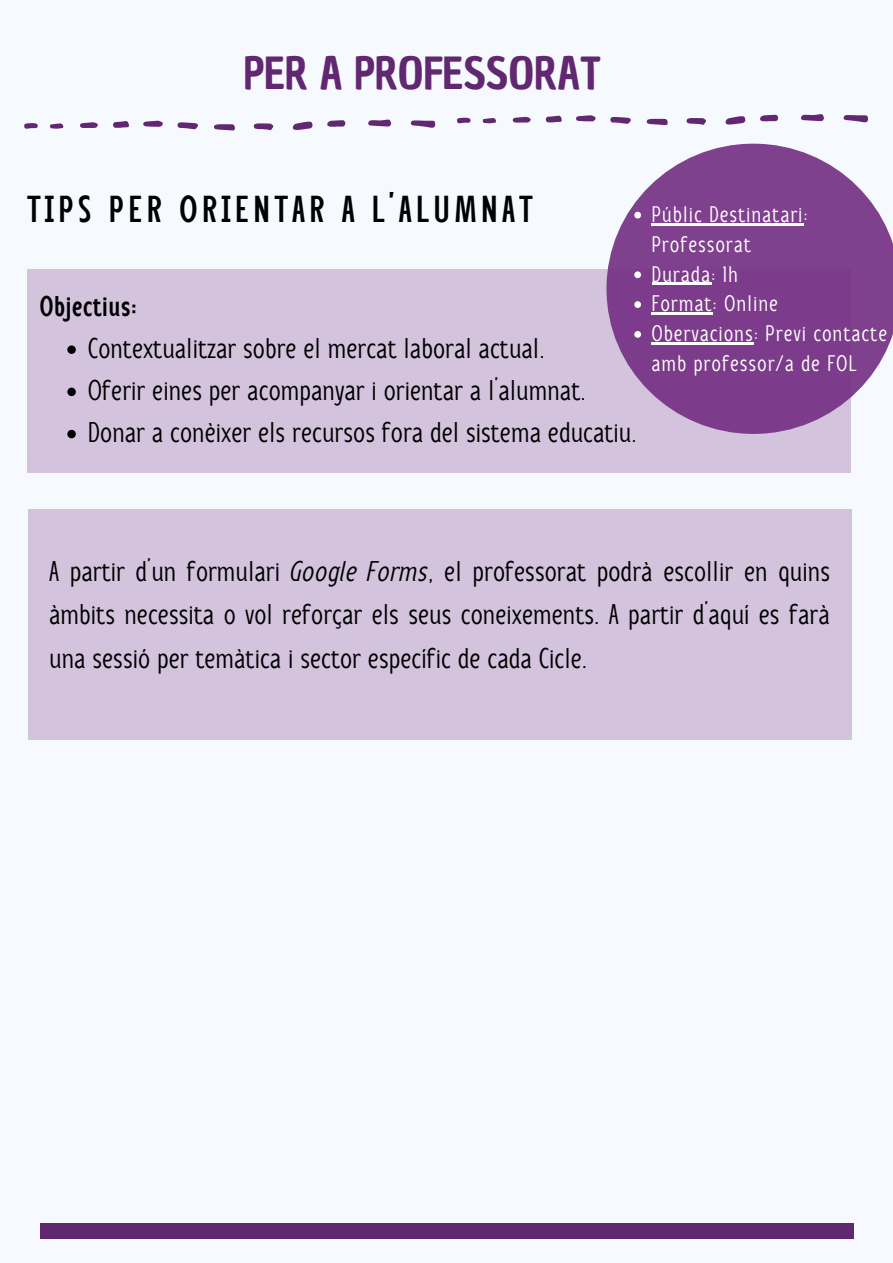
<style>
.page{position:relative;width:893px;height:1263px;background:#f6faff}
.page>*{position:absolute;margin:0;border:0;box-sizing:border-box;transform-origin:0 0}
.t1{font:43.2px "Chau Philomene One";color:#612871}
.t2{font:700 37.5px "Anicon Sans";letter-spacing:.125em;color:#000}
.t3{font:28.5px/43.3px "Anicon Sans";letter-spacing:.025em;color:#000;text-align:justify}
.t4{font:700 28.5px "Anicon Sans";letter-spacing:.025em;color:#000}
.t5{font:22.5px/29.8px "Anicon Sans";letter-spacing:.065em;color:#fff}
.s1{font-style:italic}
</style>
<div class="page">
<div style="left:40px;top:1224px;width:813px;height:15px;background:#612871"></div>
<div style="left:27px;top:269px;width:823px;height:203px;background:#d3c3dd"></div>
<div style="left:28px;top:510px;width:823px;height:230px;background:#d3c3dd"></div>
<svg style="left:606px;top:144px;width:287px;height:290px;fill:#7f408d"></svg>
<svg style="left:411px;top:120px;width:24px;height:8px"></svg>
<svg style="left:292px;top:122px;width:21px;height:8px"></svg>
<svg style="left:368px;top:120px;width:23px;height:7px"></svg>
<svg style="left:214px;top:124px;width:21px;height:6px"></svg>
<svg style="left:177px;top:122px;width:21px;height:7px"></svg>
<svg style="left:254px;top:123px;width:19px;height:7px"></svg>
<svg style="left:327px;top:120px;width:18px;height:7px"></svg>
<svg style="left:143px;top:121px;width:20px;height:6px"></svg>
<svg style="left:113px;top:121px;width:16px;height:7px"></svg>
<svg style="left:80px;top:122px;width:18px;height:6px"></svg>
<svg style="left:24px;top:123px;width:14px;height:6px"></svg>
<svg style="left:50px;top:123px;width:14px;height:6px"></svg>
<svg style="left:843px;top:115px;width:25px;height:7px"></svg>
<svg style="left:725px;top:116px;width:20px;height:9px"></svg>
<svg style="left:801px;top:114px;width:23px;height:7px"></svg>
<svg style="left:646px;top:119px;width:22px;height:6px"></svg>
<svg style="left:610px;top:117px;width:21px;height:7px"></svg>
<svg style="left:686px;top:118px;width:20px;height:7px"></svg>
<svg style="left:760px;top:115px;width:18px;height:6px"></svg>
<svg style="left:576px;top:115px;width:20px;height:6px"></svg>
<svg style="left:545px;top:116px;width:17px;height:6px"></svg>
<svg style="left:513px;top:117px;width:18px;height:6px"></svg>
<svg style="left:457px;top:117px;width:13px;height:6px"></svg>
<svg style="left:482px;top:118px;width:14px;height:5px"></svg>
<svg style="left:67px;top:345px;width:9px;height:9px"></svg>
<svg style="left:67px;top:388px;width:9px;height:8px"></svg>
<svg style="left:67px;top:430px;width:9px;height:8px"></svg>
<svg style="left:634px;top:212px;width:7px;height:6px"></svg>
<hr style="left:652px;top:223px;width:152px;height:2px;background:#fff">
<svg style="left:634px;top:271px;width:7px;height:7px"></svg>
<hr style="left:652px;top:283px;width:59px;height:2px;background:#fff">
<svg style="left:634px;top:301px;width:7px;height:7px"></svg>
<hr style="left:652px;top:312px;width:61px;height:3px;background:#fff">
<svg style="left:634px;top:331px;width:7px;height:7px"></svg>
<hr style="left:652px;top:342px;width:102px;height:2px;background:#fff">
<h1 class="t1" style="left:243px;top:45px;width:359px">PER A PROFESSORAT</h1>
<h2 class="t2" style="left:27px;top:188px;width:507px">TIPS PER ORIENTAR A L'ALUMNAT</h2>
<p class="t4" style="left:40px;top:290px;width:99px">Objectius:</p>
<p class="t3" style="left:88px;top:327px;width:550px;line-height:42.2px;text-align:left">Contextualitzar sobre el mercat laboral actual.<br>Oferir eines per acompanyar i orientar a l'alumnat.<br>Donar a conèixer els recursos fora del sistema educatiu.</p>
<p class="t5" style="left:652px;top:199px;width:237px">Públic Destinatari:<br>Professorat<br>Durada: 1h<br>Format: Online<br>Obervacions: Previ contacte amb professor/a de FOL</p>
<p class="t3" style="left:50px;top:549px;width:781px">A partir d'un formulari <span class="s1">Google Forms</span>, el professorat podrà escollir en quins àmbits necessita o vol reforçar els seus coneixements. A partir d'aquí es farà una sessió per temàtica i sector específic de cada Cicle.</p>
</div>
